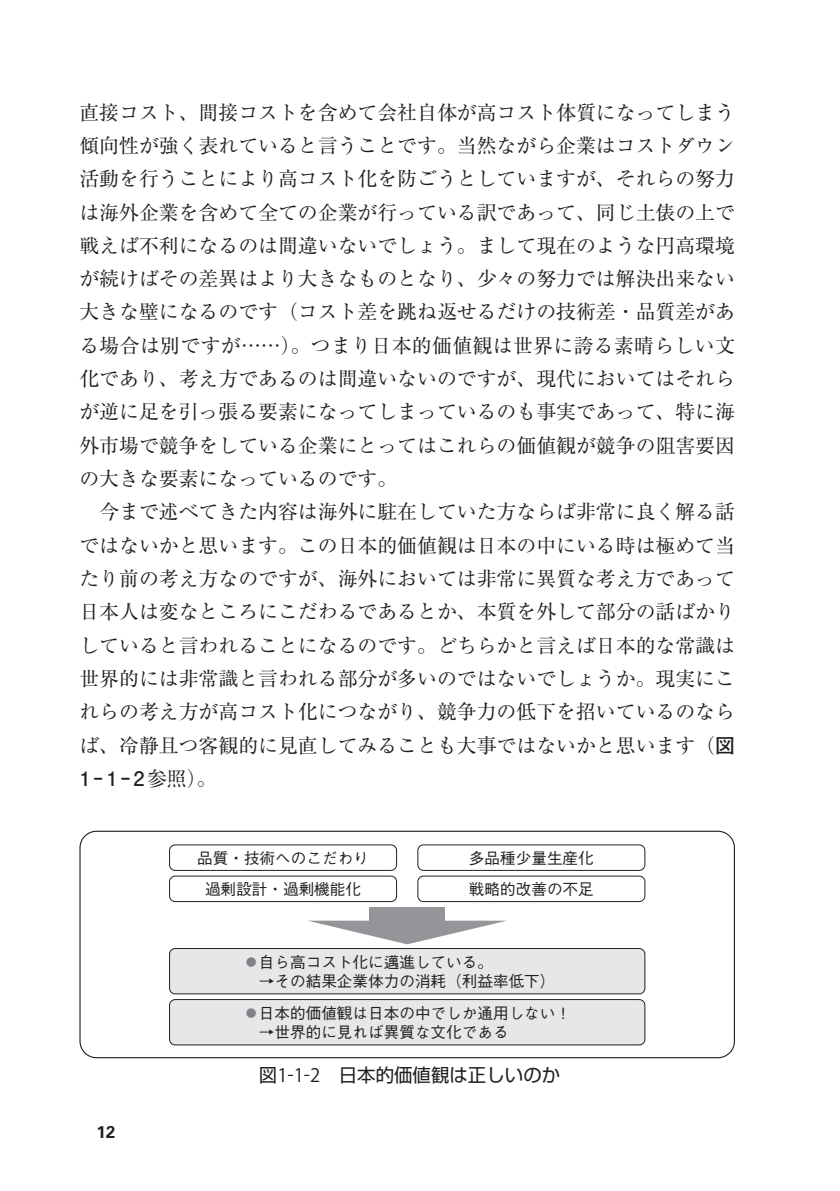
<style>
.page{position:relative;width:840px;height:1191px;background:#fff}
.page>*{position:absolute;margin:0;border:0;box-sizing:border-box;transform-origin:0 0}
.t1{font:19.8px/33.4px "Ryumin Pro";color:#231f20}
.t2{font:700 19.8px "Futo Go B101 Pro";color:#231f20}
.t3{font:18.4px "Shin Go Pro Regular 90 msp RKSJ H";color:#231f20}
.t4{font:700 17px "Zurich BT";color:#231f20}
.t5{font:15.6px/31.2px "Gothic BBB Pro Medium 90 msp RKSJ H";color:#231f20}
.s1{font-family:"Futo Go B101 Pro";font-weight:700}
.s2{font-family:"Ryumin Pro";font-weight:400}
.s3{color:#808285}
.s4{font-family:"Koz Go Pro Regular 90 msp RKSJ H"}
</style>
<div class="page">
<svg style="left:79px;top:830px;width:655px;height:228px"></svg>
<div style="left:169px;top:845px;width:227px;height:25px;background:#fff;border-radius:6px"></div>
<div style="left:169px;top:844px;width:227px;height:26px;border:1px solid #231f20;border-radius:6px"></div>
<div style="left:169px;top:876px;width:227px;height:25px;background:#fff;border-radius:6px"></div>
<div style="left:169px;top:875px;width:227px;height:27px;border:1px solid #231f20;border-radius:6px"></div>
<div style="left:417px;top:845px;width:227px;height:25px;background:#fff;border-radius:6px"></div>
<div style="left:417px;top:844px;width:227px;height:26px;border:1px solid #231f20;border-radius:6px"></div>
<div style="left:417px;top:876px;width:227px;height:25px;background:#fff;border-radius:6px"></div>
<div style="left:417px;top:875px;width:227px;height:27px;border:1px solid #231f20;border-radius:6px"></div>
<div style="left:169px;top:948px;width:475px;height:46px;background:#e6e7e9;border-radius:6px"></div>
<div style="left:169px;top:948px;width:475px;height:46px;border:1px solid #231f20;border-radius:6px"></div>
<div style="left:169px;top:999px;width:475px;height:46px;background:#e6e7e9;border-radius:6px"></div>
<div style="left:169px;top:999px;width:475px;height:46px;border:1px solid #231f20;border-radius:6px"></div>
<div style="left:369px;top:907px;width:75px;height:23px;background:#939598"></div>
<svg style="left:307px;top:920px;width:199px;height:24px"></svg>
<p class="t1" style="left:79px;top:94px;width:656px">直接コスト、間接コストを含めて会社自体が高コスト体質になってしまう傾向性が強く表れていると言うことです。当然ながら企業はコストダウン活動を行うことにより高コスト化を防ごうとしていますが、それらの努力は海外企業を含めて全ての企業が行っている訳であって、同じ土俵の上で戦えば不利になるのは間違いないでしょう。まして現在のような円高環境が続けばその差異はより大きなものとなり、少々の努力では解決出来ない大きな壁になるのです（コスト差を跳ね返せるだけの技術差・品質差がある場合は別ですが……）。つまり日本的価値観は世界に誇る素晴らしい文化であり、考え方であるのは間違いないのですが、現代においてはそれらが逆に足を引っ張る要素になってしまっているのも事実であって、特に海外市場で競争をしている企業にとってはこれらの価値観が競争の阻害要因の大きな要素になっているのです。<br>　今まで述べてきた内容は海外に駐在していた方ならば非常に良く解る話ではないかと思います。この日本的価値観は日本の中にいる時は極めて当たり前の考え方なのですが、海外においては非常に異質な考え方であって日本人は変なところにこだわるであるとか、本質を外して部分の話ばかりしていると言われることになるのです。どちらかと言えば日本的な常識は世界的には非常識と言われる部分が多いのではないでしょうか。現実にこれらの考え方が高コスト化につながり、競争力の低下を招いているのならば、冷静且つ客観的に見直してみることも大事ではないかと思います（<span class="s1">図</span></p>
<p class="t2" style="left:79px;top:762px;width:139px">1－1－2<span class="s2">参照）。</span></p>
<p class="t5" style="left:197px;top:840px;width:173px;text-align:center">品質・技術へのこだわり過剰設計・過剰機能化</p>
<p class="t5" style="left:468px;top:840px;width:126px">多品種少量生産化戦略的改善の不足</p>
<p class="t5" style="left:243px;top:949px;width:313px;line-height:19.8px"><span class="s3">●</span>自ら高コスト化に邁進している。<br>　→その結果企業体力の消耗（利益率低下）</p>
<p class="t5" style="left:243px;top:1001px;width:329px;line-height:19.8px"><span class="s3">●</span>日本的価値観は日本の中でしか通用しない！　→世界的に見れば異質な文化である</p>
<p class="t4" style="left:96px;top:1121px;width:20px">12</p>
<p class="t3" style="left:259px;top:1060px;width:302px">図<span class="s4">1-1-2</span> 日本的価値観は正しいのか</p>
</div>
